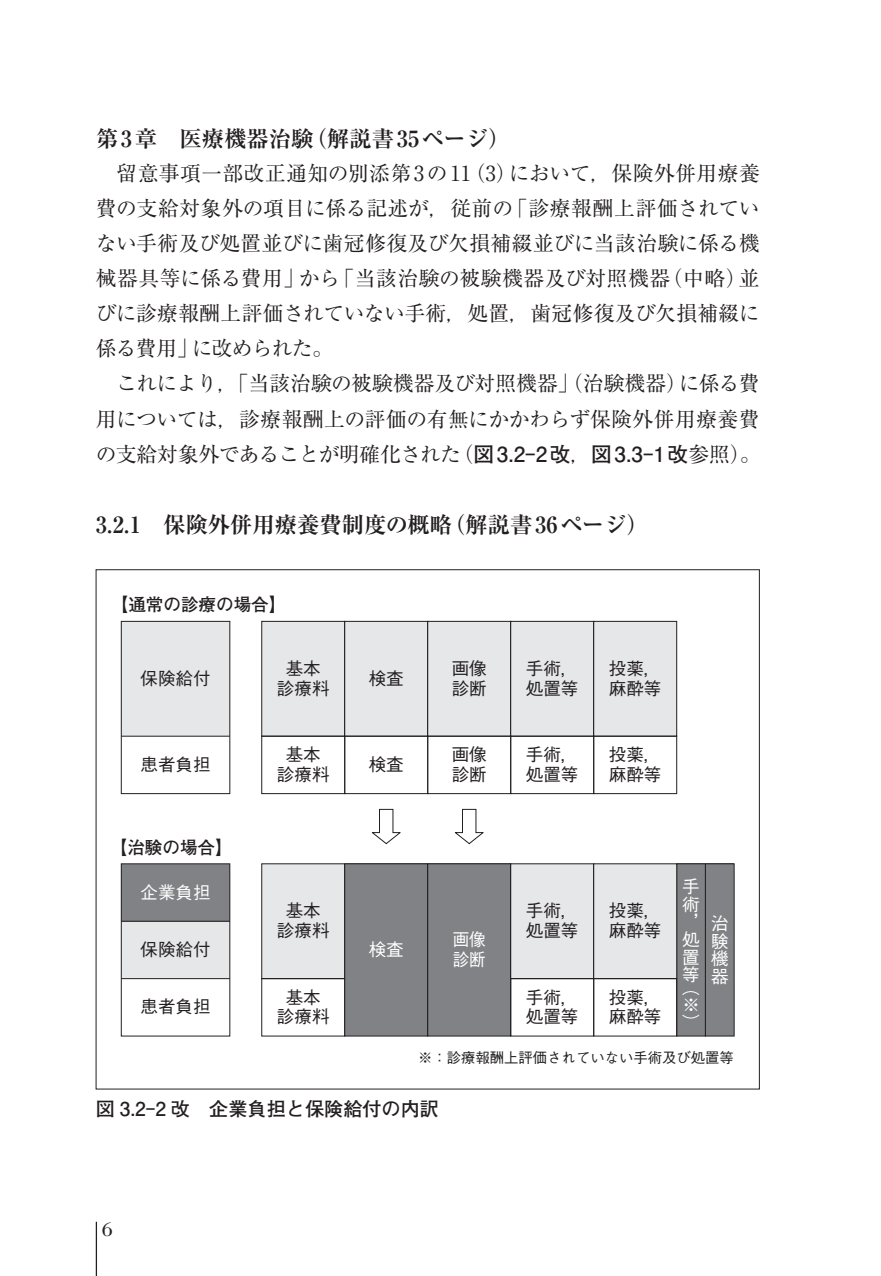
<style>
.page{position:relative;width:881px;height:1276px;background:#fff}
.page>*{position:absolute;margin:0;border:0;box-sizing:border-box;transform-origin:0 0}
.t1{font:700 22.28px "Ryumin Pro";color:#231f20}
.t2{font:20.7px/35.1px "Ryumin Pro";letter-spacing:-.02em;color:#231f20;text-align:justify}
.t3{font:20.7px "Bodoni Std";color:#231f20}
.t4{font:700 19.12px "Futo Go B101 Pro";color:#231f20}
.t5{font:500 17.55px/20px "Gothic BBB Pro";color:#231f20}
.t6{font:500 17.55px/17.6px "Gothic BBB Pro";color:#fff;text-align:justify}
.t7{font:700 17.55px "Futo Go B101 Pro";color:#231f20}
.t8{font:500 17.55px/20px "Gothic BBB Pro";color:#fff;scale:.94 1}
.t9{font:500 14.4px "Gothic BBB Pro";color:#231f20}
.s1{font-family:"Futo Go B101 Pro";font-weight:700}
</style>
<div class="page">
<div style="left:121px;top:621px;width:109px;height:115px;background:#e6e7e9"></div>
<div style="left:121px;top:921px;width:109px;height:57px;background:#e6e7e9"></div>
<div style="left:121px;top:864px;width:109px;height:57px;background:#808285"></div>
<div style="left:676px;top:864px;width:29px;height:172px;background:#808285"></div>
<div style="left:676px;top:863px;width:29px;height:173px;border:1px solid #231f20"></div>
<div style="left:705px;top:864px;width:28px;height:172px;background:#808285"></div>
<div style="left:704px;top:863px;width:30px;height:173px;border:1px solid #231f20"></div>
<div style="left:121px;top:863px;width:109px;height:173px;border:1px solid #231f20"></div>
<hr style="left:121px;top:921px;width:109px;height:1px;background:#231f20">
<hr style="left:121px;top:978px;width:109px;height:1px;background:#231f20">
<div style="left:121px;top:621px;width:109px;height:173px;border:1px solid #231f20"></div>
<hr style="left:121px;top:736px;width:109px;height:1px;background:#231f20">
<div style="left:261px;top:864px;width:83px;height:114px;background:#e6e7e9"></div>
<div style="left:261px;top:863px;width:84px;height:116px;border:1px solid #231f20"></div>
<div style="left:261px;top:978px;width:84px;height:58px;border:1px solid #231f20"></div>
<div style="left:261px;top:621px;width:83px;height:115px;background:#e6e7e9"></div>
<div style="left:261px;top:621px;width:84px;height:115px;border:1px solid #231f20"></div>
<div style="left:261px;top:736px;width:84px;height:58px;border:1px solid #231f20"></div>
<div style="left:344px;top:621px;width:83px;height:115px;background:#e6e7e9"></div>
<div style="left:344px;top:621px;width:84px;height:115px;border:1px solid #231f20"></div>
<div style="left:344px;top:736px;width:84px;height:58px;border:1px solid #231f20"></div>
<div style="left:427px;top:621px;width:83px;height:115px;background:#e6e7e9"></div>
<div style="left:427px;top:621px;width:84px;height:115px;border:1px solid #231f20"></div>
<div style="left:427px;top:736px;width:84px;height:58px;border:1px solid #231f20"></div>
<div style="left:510px;top:621px;width:83px;height:115px;background:#e6e7e9"></div>
<div style="left:510px;top:621px;width:83px;height:115px;border:1px solid #231f20"></div>
<div style="left:510px;top:736px;width:83px;height:58px;border:1px solid #231f20"></div>
<div style="left:593px;top:621px;width:83px;height:115px;background:#e6e7e9"></div>
<div style="left:593px;top:621px;width:83px;height:115px;border:1px solid #231f20"></div>
<div style="left:593px;top:736px;width:83px;height:58px;border:1px solid #231f20"></div>
<div style="left:344px;top:864px;width:83px;height:172px;background:#808285"></div>
<div style="left:344px;top:863px;width:84px;height:173px;border:1px solid #231f20"></div>
<div style="left:427px;top:864px;width:83px;height:172px;background:#808285"></div>
<div style="left:427px;top:863px;width:84px;height:173px;border:1px solid #231f20"></div>
<div style="left:510px;top:864px;width:83px;height:114px;background:#e6e7e9"></div>
<div style="left:510px;top:863px;width:83px;height:116px;border:1px solid #231f20"></div>
<div style="left:510px;top:978px;width:83px;height:58px;border:1px solid #231f20"></div>
<div style="left:593px;top:864px;width:83px;height:114px;background:#e6e7e9"></div>
<div style="left:593px;top:863px;width:83px;height:116px;border:1px solid #231f20"></div>
<div style="left:593px;top:978px;width:83px;height:58px;border:1px solid #231f20"></div>
<svg style="left:371px;top:808px;width:29px;height:36px"></svg>
<svg style="left:454px;top:808px;width:29px;height:36px"></svg>
<hr style="left:96px;top:1221px;width:1px;height:55px;background:#231f20">
<p class="t1" style="left:96px;top:121px;width:416px">第3章　医療機器治験（解説書35ページ）</p>
<p class="t2" style="left:96px;top:154px;width:665px;text-indent:21px">留意事項一部改正通知の別添第3の11（3）において，保険外併用療養費の支給対象外の項目に係る記述が，従前の「診療報酬上評価されていない手術及び処置並びに歯冠修復及び欠損補綴並びに当該治験に係る機械器具等に係る費用」から「当該治験の被験機器及び対照機器（中略）並びに診療報酬上評価されていない手術，処置，歯冠修復及び欠損補綴に係る費用」に改められた。</p>
<p class="t2" style="left:96px;top:365px;width:666px;text-indent:21px">これにより，「当該治験の被験機器及び対照機器」（治験機器）に係る費用については，診療報酬上の評価の有無にかかわらず保険外併用療養費の支給対象外であることが明確化された（<span class="s1">図3.2-2改</span>，<span class="s1">図3.3-1改</span>参照）。</p>
<p class="t1" style="left:96px;top:507px;width:554px">3.2.1　保険外併用療養費制度の概略（解説書36ページ）</p>
<p class="t7" style="left:111px;top:590px;width:177px">【通常の診療の場合】</p>
<p class="t5" style="left:140px;top:666px;width:72px">保険給付</p>
<p class="t5" style="left:140px;top:752px;width:72px">患者負担</p>
<p class="t7" style="left:110px;top:833px;width:124px">【治験の場合】</p>
<p class="t6" style="left:140px;top:881px;width:72px">企業負担</p>
<p class="t5" style="left:140px;top:937px;width:72px">保険給付</p>
<p class="t5" style="left:140px;top:994px;width:72px">患者負担</p>
<p class="t5" style="left:277px;top:656px;width:54px;text-align:center">基本診療料</p>
<p class="t5" style="left:277px;top:742px;width:54px;text-align:center">基本診療料</p>
<p class="t5" style="left:277px;top:898px;width:54px;text-align:center">基本診療料</p>
<p class="t5" style="left:277px;top:984px;width:54px;text-align:center">基本診療料</p>
<p class="t5" style="left:368px;top:666px;width:37px">検査</p>
<p class="t5" style="left:368px;top:752px;width:37px">検査</p>
<p class="t5" style="left:451px;top:656px;width:37px">画像診断</p>
<p class="t5" style="left:451px;top:742px;width:37px">画像診断</p>
<p class="t6" style="left:368px;top:938px;width:37px">検査</p>
<p class="t8" style="left:452px;top:927px;width:37px">画像診断</p>
<p class="t5" style="left:525px;top:656px;width:54px">手術，処置等</p>
<p class="t5" style="left:525px;top:742px;width:54px">手術，処置等</p>
<p class="t5" style="left:608px;top:656px;width:54px">投薬，麻酔等</p>
<p class="t5" style="left:608px;top:742px;width:54px">投薬，麻酔等</p>
<p class="t5" style="left:525px;top:898px;width:54px">手術，処置等</p>
<p class="t5" style="left:525px;top:984px;width:54px">手術，処置等</p>
<p class="t5" style="left:608px;top:898px;width:54px">投薬，麻酔等</p>
<p class="t5" style="left:608px;top:984px;width:54px">投薬，麻酔等</p>
<p class="t6" style="left:682px;top:876px;width:19px">手術，処置等</p>
<p class="t6" style="left:682px;top:976px;width:19px">（</p>
<p class="t6" style="left:702px;top:996px;width:19px;rotate:90deg">※</p>
<p class="t6" style="left:682px;top:1011px;width:19px">）</p>
<p class="t6" style="left:710px;top:912px;width:19px">治験機器</p>
<p class="t9" style="left:418px;top:1046px;width:317px">※：診療報酬上評価されていない手術及び処置等</p>
<p class="t4" style="left:96px;top:1093px;width:345px">図 3.2-2 改　企業負担と保険給付の内訳</p>
<p class="t3" style="left:102px;top:1217px;width:12px">6</p>
</div>
